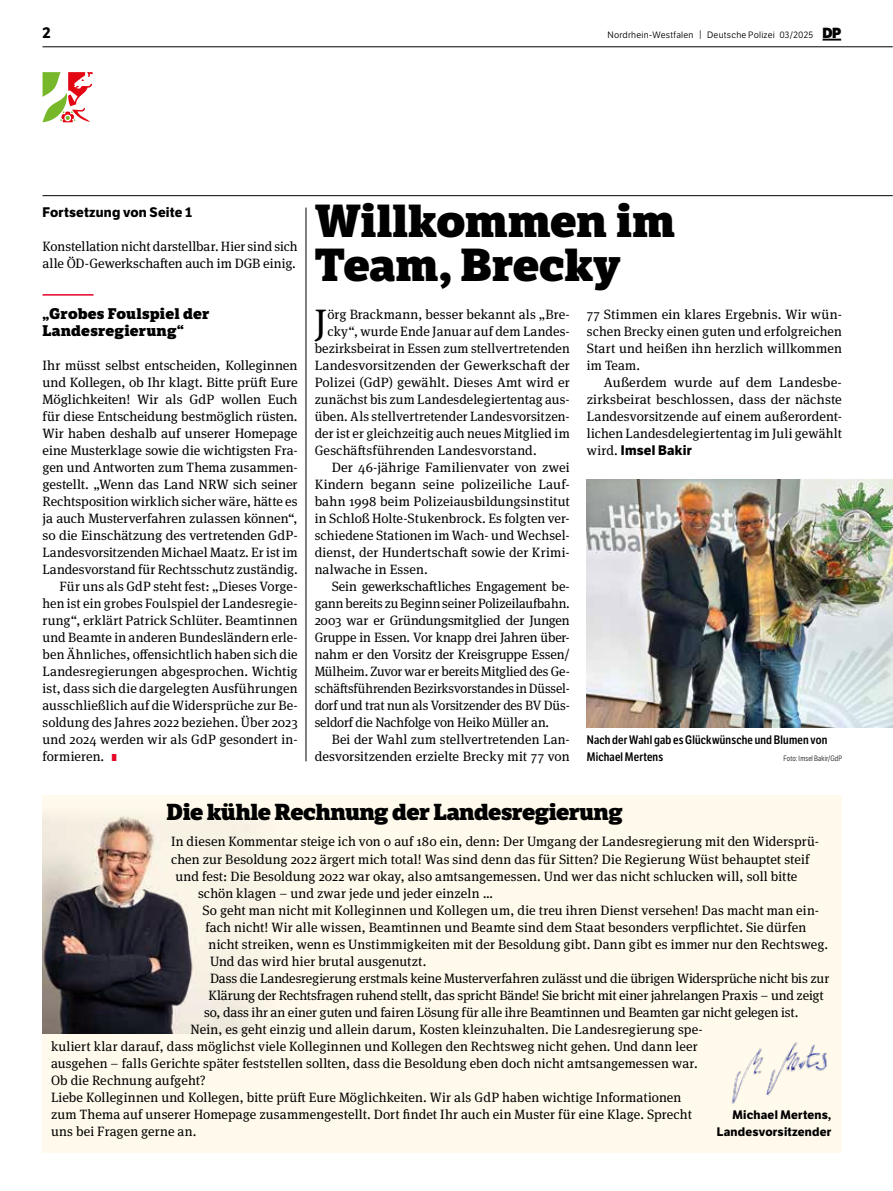
<style>
.page{position:relative;width:893px;height:1191px;background:#fff}
.page>*{position:absolute;margin:0;border:0;box-sizing:border-box;transform-origin:0 0}
.t1{font:800 45px/44.1px "LFT Etica Sheriff";letter-spacing:-.01em;color:#000}
.t2{font:38.25px "Meta Serif Pro";color:#000}
.t3{font:800 22.5px "LFT Etica Sheriff";letter-spacing:-.025em;color:#000}
.t4{font:800 15px/17px "LFT Etica Sheriff";letter-spacing:.01em;color:#000}
.t5{font:700 15px "LFT Etica";color:#000}
.t6{font:13.5px/17px "Meta Serif Pro";color:#000;text-align:justify}
.t7{font:13.5px "Meta Serif Pro";color:#000;scale:.96 1}
.t8{font:13.5px "Meta Serif Pro";letter-spacing:-.02em;color:#000}
.t9{font:700 13.5px "LFT Etica";letter-spacing:.015em;color:#000}
.t10{font:600 12px/17px "LFT Etica Condensed";letter-spacing:.015em;color:#000}
.t11{font:700 12px/17px "LFT Etica";letter-spacing:.02em;color:#000;text-align:right}
.t12{font:9px "LFT Etica Bk";letter-spacing:.025em;color:#000}
.t13{font:300 7.5px "LFT Etica Condensed";letter-spacing:.025em;color:#000}
.s1{font-size:9.3px}
.s2{font-family:"LFT Etica XB";font-size:14.25px}
.s3{font-family:"LFT Etica XB";font-size:9.75px;color:#e40428}
.s4{font-family:"Meta Serif Pro";font-weight:400}
</style>
<div class="page">
<hr style="left:43px;top:195px;width:850px;height:1px;background:#000">
<hr style="left:43px;top:47px;width:850px;height:1px;background:#000">
<svg style="left:822px;top:39px;width:19px;height:2px"></svg>
<svg style="left:43px;top:72px;width:50px;height:50px"></svg>
<div style="left:43px;top:795px;width:799px;height:357px;background:#fffaec"></div>
<hr style="left:43px;top:294px;width:51px;height:2px;background:#e40428">
<img style="left:587px;top:479px;width:306px;height:248px">
<hr style="left:306px;top:207px;width:1px;height:554px;background:#000">
<img style="left:43px;top:815px;width:217px;height:218px">
<img style="left:731px;top:1042px;width:96px;height:62px">
<p class="t5" style="left:43px;top:23px;width:10px">2</p>
<p class="t12" style="left:608px;top:29px;width:235px">Nordrhein-Westfalen <span class="s1">|</span> Deutsche Polizei 03/2025 <span class="s2">DP</span></p>
<p class="t9" style="left:43px;top:204px;width:151px">Fortsetzung von Seite 1</p>
<p class="t6" style="left:43px;top:237px;width:257px">Konstellation nicht darstellbar. Hier sind sich alle ÖD-Gewerkschaften auch im DGB einig.</p>
<p class="t4" style="left:43px;top:305px;width:168px">„Grobes Foulspiel der<br>Landesregierung“</p>
<p class="t6" style="left:43px;top:356px;width:257px">Ihr müsst selbst entscheiden, Kolleginnen</p>
<p class="t6" style="left:43px;top:373px;width:257px">und Kollegen, ob Ihr klagt. Bitte prüft Eure</p>
<p class="t6" style="left:43px;top:390px;width:257px">Möglichkeiten! Wir als GdP wollen Euch</p>
<p class="t6" style="left:43px;top:407px;width:257px">für diese Entscheidung bestmöglich rüsten.</p>
<p class="t6" style="left:43px;top:424px;width:257px">Wir haben deshalb auf unserer Homepage</p>
<p class="t6" style="left:43px;top:441px;width:257px">eine Musterklage sowie die wichtigsten Fra-</p>
<p class="t6" style="left:43px;top:458px;width:257px">gen und Antworten zum Thema zusammen-</p>
<p class="t6" style="left:43px;top:475px;width:257px">gestellt. „Wenn das Land NRW sich seiner</p>
<p class="t6" style="left:43px;top:492px;width:257px">Rechtsposition wirklich sicher wäre, hätte es</p>
<p class="t6" style="left:43px;top:509px;width:257px">ja auch Musterverfahren zulassen können“,</p>
<p class="t6" style="left:43px;top:526px;width:257px">so die Einschätzung des vertretenden GdP-</p>
<p class="t6" style="left:43px;top:543px;width:257px">Landesvorsitzenden Michael Maatz. Er ist im</p>
<p class="t6" style="left:43px;top:560px;width:257px">Landesvorstand für Rechtsschutz zuständig.</p>
<p class="t6" style="left:60px;top:577px;width:240px">Für uns als GdP steht fest: „Dieses Vorge-</p>
<p class="t6" style="left:43px;top:594px;width:257px">hen ist ein grobes Foulspiel der Landesregie-</p>
<p class="t6" style="left:43px;top:611px;width:257px">rung“, erklärt Patrick Schlüter. Beamtinnen</p>
<p class="t6" style="left:43px;top:628px;width:257px">und Beamte in anderen Bundesländern erle-</p>
<p class="t6" style="left:43px;top:645px;width:257px">ben Ähnliches, offensichtlich haben sich die</p>
<p class="t6" style="left:43px;top:662px;width:257px">Landesregierungen abgesprochen. Wichtig</p>
<p class="t6" style="left:43px;top:679px;width:257px">ist, dass sich die dargelegten Ausführungen</p>
<p class="t6" style="left:43px;top:696px;width:257px">ausschließlich auf die Widersprüche zur Be-</p>
<p class="t6" style="left:43px;top:713px;width:257px">soldung des Jahres 2022 beziehen. Über 2023</p>
<p class="t6" style="left:43px;top:730px;width:257px">und 2024 werden wir als GdP gesondert in-</p>
<p class="t6" style="left:43px;top:747px;width:76px">formieren. <span class="s3">I</span></p>
<h1 class="t1" style="left:315px;top:199px;width:362px">Willkommen im<br>Team, Brecky</h1>
<h2 class="t2" style="left:314px;top:295px;width:14px">J</h2>
<p class="t6" style="left:327px;top:305px;width:244px">örg Brackmann, besser bekannt als „Bre-</p>
<p class="t6" style="left:587px;top:305px;width:257px">77 Stimmen ein klares Ergebnis. Wir wün&shy;schen Brecky einen guten und erfolgreichen Start und heißen ihn herzlich willkommen im Team.</p>
<p class="t6" style="left:587px;top:373px;width:257px;text-indent:17px">Außerdem wurde auf dem Landesbe&shy;zirksbeirat beschlossen, dass der nächste Landesvorsitzende auf einem außerordent&shy;lichen Landesdelegiertentag im Juli gewählt</p>
<p class="t9" style="left:587px;top:442px;width:107px"><span class="s4">wird.</span> Imsel Bakir</p>
<p class="t6" style="left:327px;top:322px;width:244px">cky“, wurde Ende Januar auf dem Landes-</p>
<p class="t6" style="left:315px;top:339px;width:257px">bezirksbeirat in Essen zum stellvertretenden</p>
<p class="t6" style="left:315px;top:356px;width:257px">Landesvorsitzenden der Gewerkschaft der</p>
<p class="t6" style="left:315px;top:373px;width:257px">Polizei (GdP) gewählt. Dieses Amt wird er</p>
<p class="t6" style="left:315px;top:390px;width:257px">zunächst bis zum Landesdelegiertentag aus-</p>
<p class="t6" style="left:315px;top:407px;width:257px">üben. Als stellvertretender Landesvorsitzen-</p>
<p class="t6" style="left:315px;top:424px;width:257px">der ist er gleichzeitig auch neues Mitglied im</p>
<p class="t6" style="left:315px;top:441px;width:224px">Geschäftsführenden Landesvorstand.</p>
<p class="t6" style="left:332px;top:458px;width:240px">Der 46-jährige Familienvater von zwei</p>
<p class="t6" style="left:315px;top:475px;width:257px">Kindern begann seine polizeiliche Lauf-</p>
<p class="t6" style="left:315px;top:492px;width:257px">bahn 1998 beim Polizeiausbildungsinstitut</p>
<p class="t6" style="left:315px;top:509px;width:257px">in Schloß Holte-Stukenbrock. Es folgten ver-</p>
<p class="t6" style="left:315px;top:526px;width:257px">schiedene Stationen im Wach- und Wechsel-</p>
<p class="t6" style="left:315px;top:543px;width:257px">dienst, der Hundertschaft sowie der Krimi-</p>
<p class="t6" style="left:315px;top:560px;width:115px">nalwache in Essen.</p>
<p class="t6" style="left:332px;top:577px;width:240px">Sein gewerkschaftliches Engagement be-</p>
<p class="t6" style="left:315px;top:594px;width:257px">gann bereits zu Beginn seiner Polizeilaufbahn.</p>
<p class="t6" style="left:315px;top:611px;width:257px">2003 war er Gründungsmitglied der Jungen</p>
<p class="t6" style="left:315px;top:628px;width:257px">Gruppe in Essen. Vor knapp drei Jahren über-</p>
<p class="t6" style="left:315px;top:645px;width:257px">nahm er den Vorsitz der Kreisgruppe Essen/</p>
<p class="t6" style="left:315px;top:662px;width:257px">Mülheim. Zuvor war er bereits Mitglied des Ge-</p>
<p class="t7" style="left:315px;top:679px;width:267px">schäftsführenden Bezirksvorstandes in Düssel-</p>
<p class="t6" style="left:315px;top:696px;width:257px">dorf und trat nun als Vorsitzender des BV Düs-</p>
<p class="t8" style="left:315px;top:713px;width:236px">seldorf die Nachfolge von Heiko Müller an.</p>
<p class="t6" style="left:332px;top:730px;width:240px">Bei der Wahl zum stellvertretenden Lan-</p>
<p class="t6" style="left:315px;top:747px;width:257px">desvorsitzenden erzielte Brecky mit 77 von</p>
<p class="t10" style="left:587px;top:732px;width:242px">Nach der Wahl gab es Glückwünsche und Blumen von<br>Michael Mertens</p>
<p class="t13" style="left:783px;top:754px;width:60px">Foto: Imsel Bakir/GdP</p>
<h3 class="t3" style="left:167px;top:798px;width:458px">Die kühle Rechnung der Landesregierung</h3>
<p class="t6" style="left:171px;top:832px;width:649px">In diesen Kommentar steige ich von 0 auf 180 ein, denn: Der Umgang der Landesregierung mit den Widersprü-</p>
<p class="t6" style="left:171px;top:849px;width:640px">chen zur Besoldung 2022 ärgert mich total! Was sind denn das für Sitten? Die Regierung Wüst behauptet steif</p>
<p class="t6" style="left:176px;top:866px;width:623px">und fest: Die Besoldung 2022 war okay, also amtsangemessen. Und wer das nicht schlucken will, soll bitte</p>
<p class="t6" style="left:198px;top:883px;width:297px">schön klagen – und zwar jede und jeder einzeln …</p>
<p class="t6" style="left:203px;top:900px;width:618px">So geht man nicht mit Kolleginnen und Kollegen um, die treu ihren Dienst versehen! Das macht man ein-</p>
<p class="t6" style="left:206px;top:917px;width:602px">fach nicht! Wir alle wissen, Beamtinnen und Beamte sind dem Staat besonders verpflichtet. Sie dürfen</p>
<p class="t6" style="left:209px;top:934px;width:621px">nicht streiken, wenn es Unstimmigkeiten mit der Besoldung gibt. Dann gibt es immer nur den Rechtsweg.</p>
<p class="t6" style="left:210px;top:951px;width:218px">Und das wird hier brutal ausgenutzt.</p>
<p class="t6" style="left:210px;top:968px;width:621px">Dass die Landesregierung erstmals keine Musterverfahren zulässt und die übrigen Widersprüche nicht bis zur</p>
<p class="t6" style="left:209px;top:985px;width:617px">Klärung der Rechtsfragen ruhend stellt, das spricht Bände! Sie bricht mit einer jahrelangen Praxis – und zeigt</p>
<p class="t6" style="left:204px;top:1002px;width:596px">so, dass ihr an einer guten und fairen Lösung für alle ihre Beamtinnen und Beamten gar nicht gelegen ist.</p>
<p class="t6" style="left:191px;top:1019px;width:514px">Nein, es geht einzig und allein darum, Kosten kleinzuhalten. Die Landesregierung spe-</p>
<p class="t6" style="left:51px;top:1036px;width:648px">kuliert klar darauf, dass möglichst viele Kolleginnen und Kollegen den Rechtsweg nicht gehen. Und dann leer</p>
<p class="t6" style="left:51px;top:1053px;width:648px">ausgehen – falls Gerichte später feststellen sollten, dass die Besoldung eben doch nicht amtsangemessen war.</p>
<p class="t6" style="left:51px;top:1070px;width:156px">Ob die Rechnung aufgeht?</p>
<p class="t6" style="left:51px;top:1087px;width:632px">Liebe Kolleginnen und Kollegen, bitte prüft Eure Möglichkeiten. Wir als GdP haben wichtige Informationen</p>
<p class="t6" style="left:51px;top:1104px;width:642px">zum Thema auf unserer Homepage zusammengestellt. Dort findet Ihr auch ein Muster für eine Klage. Sprecht</p>
<p class="t6" style="left:51px;top:1121px;width:147px">uns bei Fragen gerne an.</p>
<p class="t11" style="left:717px;top:1106px;width:116px">Michael Mertens,<br>Landesvorsitzender</p>
</div>
